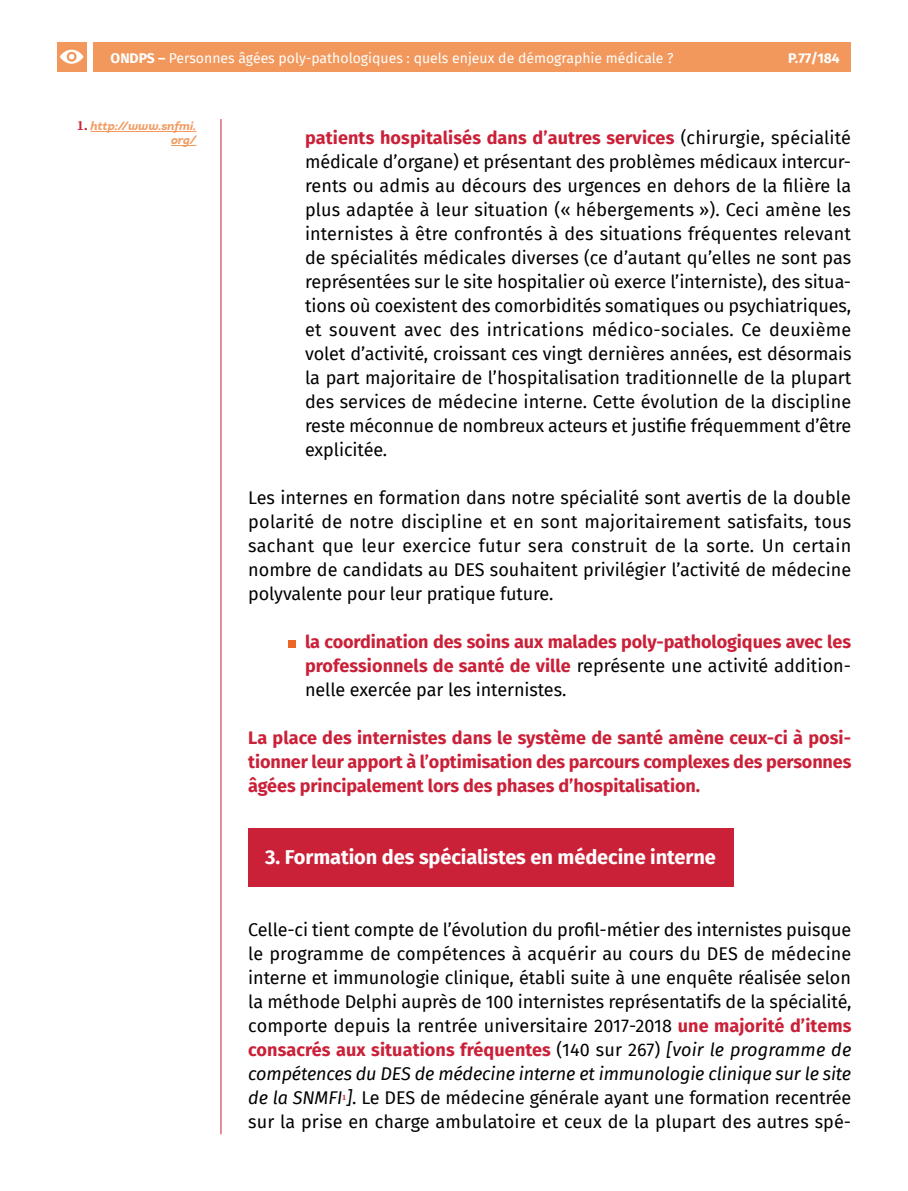
<style>
.page{position:relative;width:908px;height:1191px;background:#fff}
.page>*{position:absolute;margin:0;border:0;box-sizing:border-box;transform-origin:0 0}
.t1{font:700 20px "Fira Sans";letter-spacing:-.005em;color:#fff}
.t2{font:18px/24px "Fira Sans";letter-spacing:-.005em;color:#000;text-align:justify}
.t3{font:700 18px/24px "Fira Sans";letter-spacing:-.005em;color:#ca2038;text-align:justify}
.t4{font:14px "Fira Sans";color:#fff}
.t5{font:700 14px "Fira Sans";color:#fff}
.t6{font:italic 700 12px/14px "Intro";letter-spacing:-.02em;color:#f2985c;text-align:right}
.s1{font-weight:700}
.s2{font-family:"Source Serif Pro";font-style:normal;font-size:14px;color:#ca2038}
.s3{font-weight:700;color:#ca2038}
.s4{font-weight:400;color:#000}
.s5{font-style:italic}
</style>
<div class="page">
<hr style="left:220px;top:119px;width:1px;height:1015px;background:#ca2038">
<div style="left:94px;top:42px;width:756px;height:30px;background:#f2985c"></div>
<div style="left:57px;top:42px;width:29px;height:30px;background:#f2985c"></div>
<svg style="left:60px;top:50px;width:23px;height:14px"></svg>
<div style="left:248px;top:828px;width:485px;height:58px;background:#ca2038"></div>
<div style="left:288px;top:640px;width:8px;height:8px;background:#ec6725"></div>
<hr style="left:91px;top:131px;width:105px;height:1px;background:#f2985c">
<svg style="left:171px;top:145px;width:25px;height:1px"></svg>
<p class="t4" style="left:111px;top:48px;width:564px"><span class="s1">ONDPS –</span> Personnes âgées poly-pathologiques : quels enjeux de démographie médicale ?</p>
<p class="t5" style="left:787px;top:47px;width:53px">P.77/184</p>
<p class="t6" style="left:77px;top:119px;width:121px"><span class="s2">1.</span> http://www.snfmi. org/</p>
<p class="t2" style="left:305px;top:125px;width:547px"><span class="s3">patients hospitalisés dans d’autres services</span> (chirurgie, spécialité médicale d’organe) et présentant des problèmes médicaux intercur&shy;rents ou admis au décours des urgences en dehors de la filière la plus adaptée à leur situation (« hébergements »). Ceci amène les internistes à être confrontés à des situations fréquentes relevant de spécialités médicales diverses (ce d’autant qu’elles ne sont pas représentées sur le site hospitalier où exerce l’interniste), des situa&shy;tions où coexistent des comorbidités somatiques ou psychiatriques, et souvent avec des intrications médico-sociales. Ce deuxième volet d’activité, croissant ces vingt dernières années, est désormais la part majoritaire de l’hospitalisation traditionnelle de la plupart des services de médecine interne. Cette évolution de la discipline reste méconnue de nombreux acteurs et justifie fréquemment d’être explicitée.</p>
<p class="t2" style="left:248px;top:485px;width:604px">Les internes en formation dans notre spécialité sont avertis de la double polarité de notre discipline et en sont majoritairement satisfaits, tous sachant que leur exercice futur sera construit de la sorte. Un certain nombre de candidats au DES souhaitent privilégier l’activité de médecine polyvalente pour leur pratique future.</p>
<p class="t3" style="left:305px;top:628px;width:547px">la coordination des soins aux malades poly-pathologiques avec les professionnels de santé de ville <span class="s4">représente une activité addition&shy;nelle exercée par les internistes.</span></p>
<p class="t3" style="left:248px;top:724px;width:604px">La place des internistes dans le système de santé amène ceux-ci à posi&shy;tionner leur apport à l’optimisation des parcours complexes des personnes âgées principalement lors des phases d’hospitalisation.</p>
<p class="t1" style="left:265px;top:840px;width:452px">3. Formation des spécialistes en médecine interne</p>
<p class="t2" style="left:248px;top:917px;width:604px">Celle-ci tient compte de l’évolution du profil-métier des internistes puisque le programme de compétences à acquérir au cours du DES de médecine interne et immunologie clinique, établi suite à une enquête réalisée selon la méthode Delphi auprès de 100 internistes représentatifs de la spécialité, comporte depuis la rentrée universitaire 2017-2018 <span class="s3">une majorité d’items consacrés aux situations fréquentes</span> (140 sur 267) <span class="s5">[voir le programme de compétences du DES de médecine interne et immunologie clinique sur le site de la SNMFI</span><sup>1</sup><span class="s5">]</span>. Le DES de médecine générale ayant une formation recentrée sur la prise en charge ambulatoire et ceux de la plupart des autres spé-</p>
</div>
